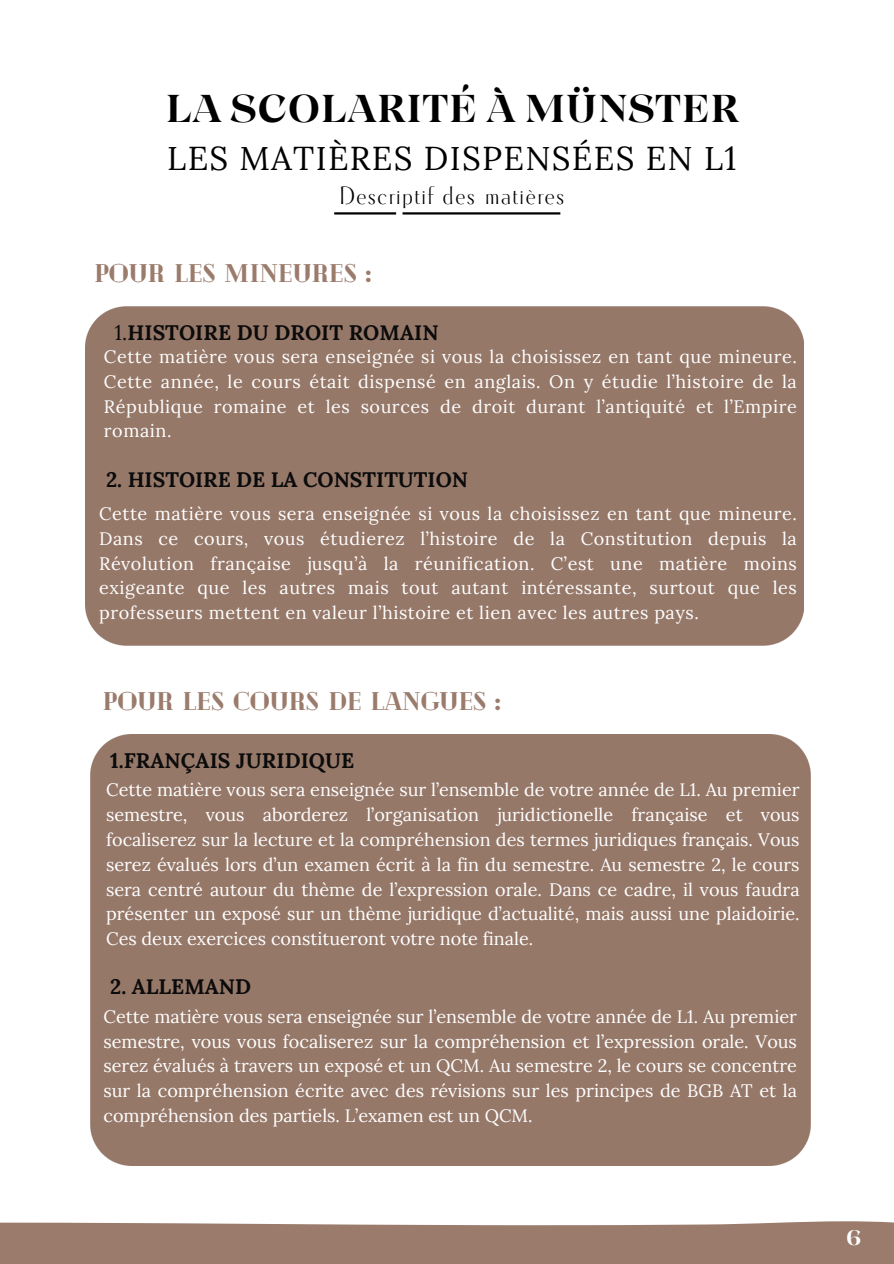
<style>
.page{position:relative;width:894px;height:1264px;background:#fff}
.page>*{position:absolute;margin:0;border:0;box-sizing:border-box;transform-origin:0 0}
.t1{font:38.55px "Grand Cru Bold M";color:#000}
.t2{font:33px "Lora";letter-spacing:.04em;color:#000}
.t3{font:900 25.5px "Cheque";color:#9a7b6c}
.t4{font:24px "Cotoris";letter-spacing:.04em;color:#000}
.t5{font:700 21px "Lora";letter-spacing:.005em;color:#0b0b0b}
.t6{font:21px "Grand Cru Bold M";color:#fefefe}
.t7{font:18px/24.8px "Lora";letter-spacing:.015em;color:#fff;text-align:justify}
.s1{font-weight:400}
</style>
<div class="page">
<svg style="left:0;top:1221px;width:893px;height:42px;background:#a08375"></svg>
<div style="left:85px;top:306px;width:718px;height:340px;background:#967869"></div>
<div style="left:91px;top:734px;width:718px;height:431px;background:#967869"></div>
<svg style="left:334px;top:212px;width:226px;height:2px"></svg>
<h1 class="t1" style="left:165px;top:83px;width:575px">LA SCOLARITÉ À MÜNSTER</h1>
<h1 class="t2" style="left:167px;top:137px;width:570px">LES MATIÈRES DISPENSÉES EN L1</h1>
<h1 class="t4" style="left:339px;top:182px;width:226px">Descriptif des matières</h1>
<h3 class="t3" style="left:94px;top:257px;width:278px">POUR LES MINEURES :</h3>
<h4 class="t5" style="left:114px;top:319px;width:325px"><span class="s1">1.</span>HISTOIRE DU DROIT ROMAIN</h4>
<p class="t7" style="left:104px;top:344px;width:694px">Cette matière vous sera enseignée si vous la choisissez en tant que mineure.<br>Cette année, le cours était dispensé en anglais. On y étudie l’histoire de la République romaine et les sources de droit durant l’antiquité et l’Empire romain.</p>
<p class="t5" style="left:106px;top:466px;width:363px">2. HISTOIRE DE LA CONSTITUTION</p>
<h3 class="t7" style="left:99px;top:501px;width:699px">Cette matière vous sera enseignée si vous la choisissez en tant que mineure.<br>Dans ce cours, vous étudierez l’histoire de la Constitution depuis la Révolution française jusqu’à la réunification. C’est une matière moins exigeante que les autres mais tout autant intéressante, surtout que les professeurs mettent en valeur l’histoire et lien avec les autres pays.</h3>
<p class="t3" style="left:103px;top:685px;width:399px">POUR LES COURS DE LANGUES :</p>
<p class="t5" style="left:110px;top:747px;width:245px">1.FRANÇAIS JURIDIQUE</p>
<p class="t7" style="left:106px;top:777px;width:694px">Cette matière vous sera enseignée sur l’ensemble de votre année de L1. Au premier semestre, vous aborderez l’organisation juridictionelle française et vous focaliserez sur la lecture et la compréhension des termes juridiques français. Vous serez évalués lors d’un examen écrit à la fin du semestre. Au semestre 2, le cours sera centré autour du thème de l’expression orale. Dans ce cadre, il vous faudra présenter un exposé sur un thème juridique d’actualité, mais aussi une plaidoirie.<br>Ces deux exercices constitueront votre note finale.</p>
<h2 class="t5" style="left:110px;top:973px;width:142px">2. ALLEMAND</h2>
<h3 class="t7" style="left:103px;top:1003px;width:694px">Cette matière vous sera enseignée sur l’ensemble de votre année de L1. Au premier semestre, vous vous focaliserez sur la compréhension et l’expression orale. Vous serez évalués à travers un exposé et un QCM. Au semestre 2, le cours se concentre sur la compréhension écrite avec des révisions sur les principes de BGB AT et la compréhension des partiels. L’examen est un QCM.</h3>
<h2 class="t6" style="left:845px;top:1223px;width:17px">6</h2>
</div>
